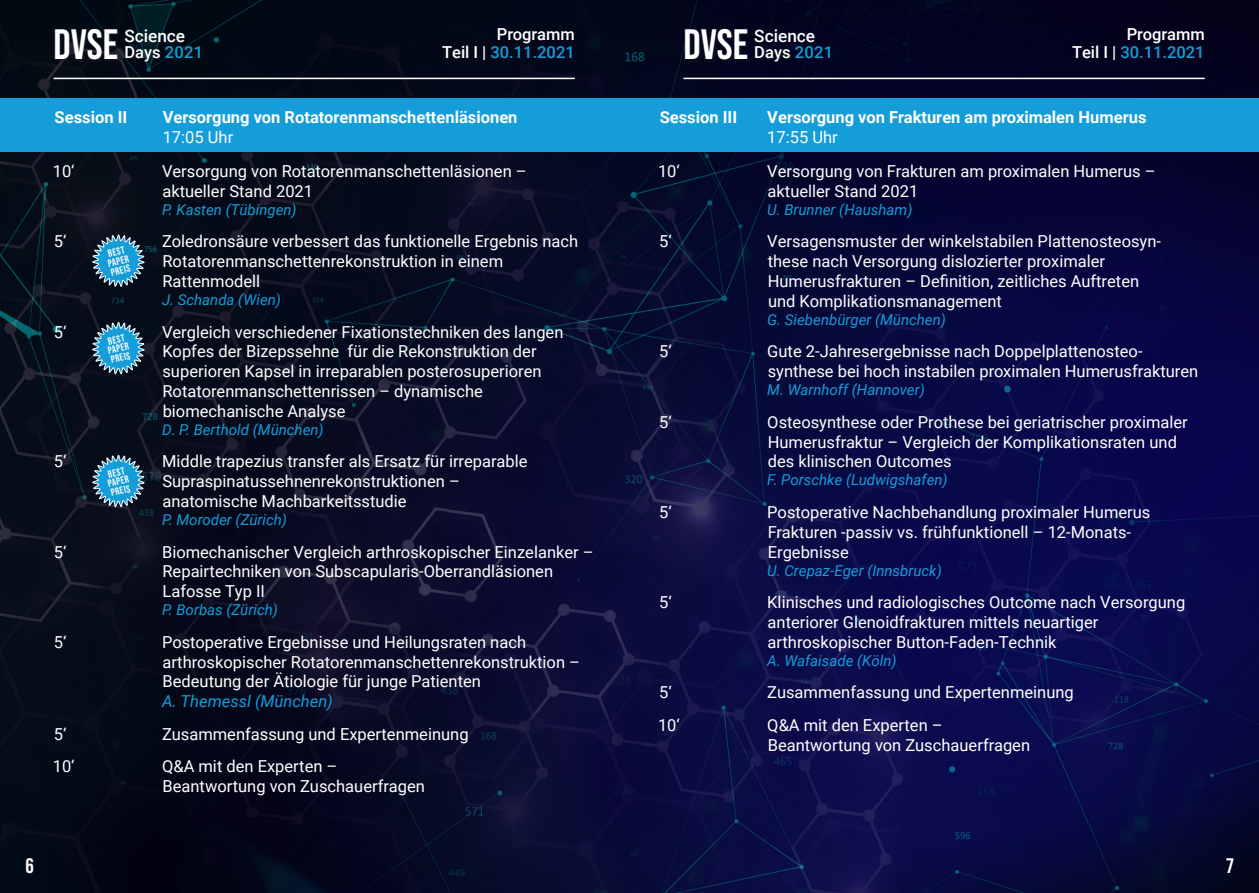
<style>
.page{position:relative;width:1259px;height:893px;background:#fff}
.page>*{position:absolute;margin:0;border:0;box-sizing:border-box;transform-origin:0 0}
.t1{font:42.45px "Bebas Neue";color:#fff}
.t2{font:21px "Bebas Neue";color:#fff}
.t3{font:500 17.25px "Roboto";color:#fff}
.Vortrag{font:16.5px/19.8px "Roboto";color:#fff}
.Referent{font:16.5px/19.8px "Roboto";color:#fff}
.Session-Header{font:700 16.5px/19.8px "Roboto";color:#fff}
.t4{font:500 16.5px "Roboto";color:#fff}
.t5{font:500 16.5px "Roboto";color:#149dd9}
.Vortrag-2{font:italic 16.5px "Roboto";color:#149dd9}
.Session-Header-2{font:16.5px "Roboto";color:#fff}
.Referent-2{font:italic 15px "Roboto";color:#149dd9}
.t6{font:10.35px "Bebas Neue";color:#fff}
.s1{color:#149dd9}
.s2{color:#fff}
.s3{font-weight:400}
</style>
<div class="page">
<img style="left:0;top:0;width:1259px;height:893px">
<div style="left:58px;top:31px;width:62px;height:31px;background:#231f20;opacity:.27"></div>
<div style="left:687px;top:31px;width:62px;height:31px;background:#090a1d"></div>
<div style="left:127px;top:48px;width:74px;height:15px;background:#231f20;opacity:.22"></div>
<div style="left:756px;top:48px;width:75px;height:15px;background:#030621"></div>
<div style="left:444px;top:47px;width:129px;height:15px;background:#020819"></div>
<div style="left:1073px;top:47px;width:130px;height:15px;background:#03031f"></div>
<hr style="left:54px;top:78px;width:521px;height:1px;background:#fff">
<hr style="left:683px;top:78px;width:521px;height:1px;background:#fff">
<div style="left:0;top:98px;width:1259px;height:54px;background:#149dd9"></div>
<svg style="left:92px;top:208px;width:53px;height:194px;background:#1c465f"></svg>
<svg style="left:92px;top:428px;width:53px;height:107px;background:#1b415a"></svg>
<p class="t3" style="left:124px;top:24px;width:62px">Science</p>
<p class="t4" style="left:497px;top:23px;width:80px">Programm</p>
<p class="t3" style="left:754px;top:24px;width:62px">Science</p>
<p class="t4" style="left:1126px;top:23px;width:80px">Programm</p>
<h1 class="t1" style="left:54px;top:21px;width:66px">DVSE</h1>
<h1 class="t1" style="left:683px;top:21px;width:66px">DVSE</h1>
<p class="t4" style="left:124px;top:41px;width:80px">Days <span class="s1">2021</span></p>
<p class="t5" style="left:442px;top:41px;width:134px"><span class="s2">Teil I |</span> 30.11.2021</p>
<p class="t4" style="left:754px;top:41px;width:80px">Days <span class="s1">2021</span></p>
<p class="t5" style="left:1072px;top:41px;width:134px"><span class="s2">Teil I |</span> 30.11.2021</p>
<p class="Session-Header" style="left:55px;top:107px;width:74px">Session II</p>
<p class="Session-Header" style="left:163px;top:107px;width:356px">Versorgung von Rotatorenmanschettenläsionen</p>
<p class="Session-Header-2" style="left:163px;top:126px;width:72px">17:05 Uhr</p>
<p class="Vortrag" style="left:53px;top:161px;width:23px">10‘</p>
<p class="Vortrag" style="left:162px;top:161px;width:366px">Versorgung von Rotatorenmanschettenläsionen – aktueller Stand 2021</p>
<p class="Referent-2" style="left:162px;top:199px;width:136px">P. Kasten (Tübingen)</p>
<p class="Vortrag" style="left:54px;top:231px;width:14px">5‘</p>
<p class="Vortrag" style="left:162px;top:231px;width:418px">Zoledronsäure verbessert das funktionelle Ergebnis nach<br>Rotatorenmanschettenrekonstruktion in einem<br>Rattenmodell</p>
<p class="Referent-2" style="left:162px;top:289px;width:120px">J. Schanda (Wien)</p>
<p class="Referent" style="left:54px;top:321px;width:14px">5‘</p>
<p class="Referent" style="left:162px;top:321px;width:403px">Vergleich verschiedener Fixationstechniken des langen Kopfes der Bizepssehne für die Rekonstruktion der superioren Kapsel in irreparablen posterosuperioren Rotatorenmanschettenrissen – dynamische biomechanische Analyse</p>
<p class="Referent-2" style="left:162px;top:419px;width:163px">D. P. Berthold (München)</p>
<p class="Vortrag" style="left:54px;top:451px;width:14px">5‘</p>
<p class="Vortrag" style="left:162px;top:451px;width:367px">Middle trapezius transfer als Ersatz für irreparable<br>Supraspinatussehnenrekonstruktionen – anatomische Machbarkeitsstudie</p>
<p class="Referent-2" style="left:162px;top:509px;width:126px">P. Moroder (Zürich)</p>
<p class="Vortrag" style="left:54px;top:541px;width:14px">5‘</p>
<p class="Vortrag" style="left:162px;top:541px;width:433px">Biomechanischer Vergleich arthroskopischer Einzelanker –<br>Repairtechniken von Subscapularis-Oberrandläsionen<br>Lafosse Typ II</p>
<p class="Referent-2" style="left:162px;top:599px;width:117px">P. Borbas (Zürich)</p>
<p class="Vortrag" style="left:54px;top:631px;width:14px">5‘</p>
<p class="Vortrag" style="left:162px;top:631px;width:419px">Postoperative Ergebnisse und Heilungsraten nach arthroskopischer Rotatorenmanschettenrekonstruktion –<br>Bedeutung der Ätiologie für junge Patienten</p>
<p class="Vortrag-2" style="left:162px;top:690px;width:172px">A. Themessl (München)</p>
<p class="Vortrag" style="left:54px;top:723px;width:14px">5‘</p>
<p class="Vortrag" style="left:162px;top:723px;width:308px">Zusammenfassung und Expertenmeinung</p>
<p class="Vortrag" style="left:53px;top:756px;width:23px">10‘</p>
<p class="Vortrag" style="left:162px;top:756px;width:264px">Q&amp;A mit den Experten –<br>Beantwortung von Zuschauerfragen</p>
<p class="t6" style="left:107px;top:248px;width:18px;rotate:-13deg">Best</p>
<p class="t6" style="left:107px;top:258px;width:23px;rotate:-13deg">Paper</p>
<p class="t6" style="left:110px;top:266px;width:21px;rotate:-13deg">Preis</p>
<p class="t6" style="left:107px;top:336px;width:18px;rotate:-13deg">Best</p>
<p class="t6" style="left:107px;top:345px;width:23px;rotate:-13deg">Paper</p>
<p class="t6" style="left:110px;top:354px;width:21px;rotate:-13deg">Preis</p>
<p class="t6" style="left:107px;top:468px;width:18px;rotate:-13deg">Best</p>
<p class="t6" style="left:107px;top:478px;width:23px;rotate:-13deg">Paper</p>
<p class="t6" style="left:110px;top:487px;width:21px;rotate:-13deg">Preis</p>
<p class="Session-Header" style="left:659px;top:107px;width:79px">Session III</p>
<p class="Session-Header" style="left:767px;top:107px;width:381px">Versorgung von Frakturen am proximalen Humerus<br><span class="s3">17:55 Uhr</span></p>
<p class="Vortrag" style="left:658px;top:161px;width:23px">10‘</p>
<p class="Vortrag" style="left:767px;top:161px;width:390px">Versorgung von Frakturen am proximalen Humerus – aktueller Stand 2021</p>
<p class="Referent-2" style="left:767px;top:199px;width:147px">U. Brunner (Hausham)</p>
<p class="Vortrag" style="left:659px;top:231px;width:14px">5‘</p>
<p class="Vortrag" style="left:767px;top:231px;width:395px">Versagensmuster der winkelstabilen Plattenosteosyn&shy;these nach Versorgung dislozierter proximaler Humerusfrakturen – Definition, zeitliches Auftreten und Komplikationsmanagement</p>
<p class="Referent-2" style="left:767px;top:309px;width:180px">G. Siebenbürger (München)</p>
<p class="Vortrag" style="left:659px;top:341px;width:14px">5‘</p>
<p class="Vortrag" style="left:767px;top:341px;width:432px">Gute 2-Jahresergebnisse nach Doppelplattenosteo&shy;synthese bei hoch instabilen proximalen Humerusfrakturen</p>
<p class="Referent-2" style="left:767px;top:379px;width:159px">M. Warnhoff (Hannover)</p>
<p class="Vortrag" style="left:659px;top:411px;width:14px">5‘</p>
<p class="Vortrag" style="left:767px;top:411px;width:422px">Osteosynthese oder Prothese bei geriatrischer proximaler<br>Humerusfraktur – Vergleich der Komplikationsraten und des klinischen Outcomes</p>
<p class="Referent-2" style="left:767px;top:470px;width:182px">F. Porschke (Ludwigshafen)</p>
<p class="Vortrag" style="left:659px;top:502px;width:14px">5‘</p>
<p class="Vortrag" style="left:767px;top:502px;width:384px">Postoperative Nachbehandlung proximaler Humerus<br>Frakturen -passiv vs. frühfunktionell – 12-Monats-<br>Ergebnisse</p>
<p class="Referent-2" style="left:767px;top:560px;width:176px">U. Crepaz-Eger (Innsbruck)</p>
<p class="Vortrag" style="left:659px;top:592px;width:14px">5‘</p>
<p class="Vortrag" style="left:767px;top:592px;width:419px">Klinisches und radiologisches Outcome nach Versorgung anteriorer Glenoidfrakturen mittels neuartiger arthroskopischer Button-Faden-Technik</p>
<p class="Referent-2" style="left:767px;top:650px;width:131px">A. Wafaisade (Köln)</p>
<p class="Vortrag" style="left:659px;top:682px;width:14px">5‘</p>
<p class="Vortrag" style="left:767px;top:682px;width:308px">Zusammenfassung und Expertenmeinung</p>
<p class="Vortrag" style="left:658px;top:714px;width:23px">10‘</p>
<p class="Vortrag" style="left:767px;top:714px;width:264px">Q&amp;A mit den Experten –<br>Beantwortung von Zuschauerfragen</p>
<p class="t2" style="left:26px;top:854px;width:10px">6</p>
<p class="t2" style="left:1225px;top:854px;width:10px">7</p>
</div>
